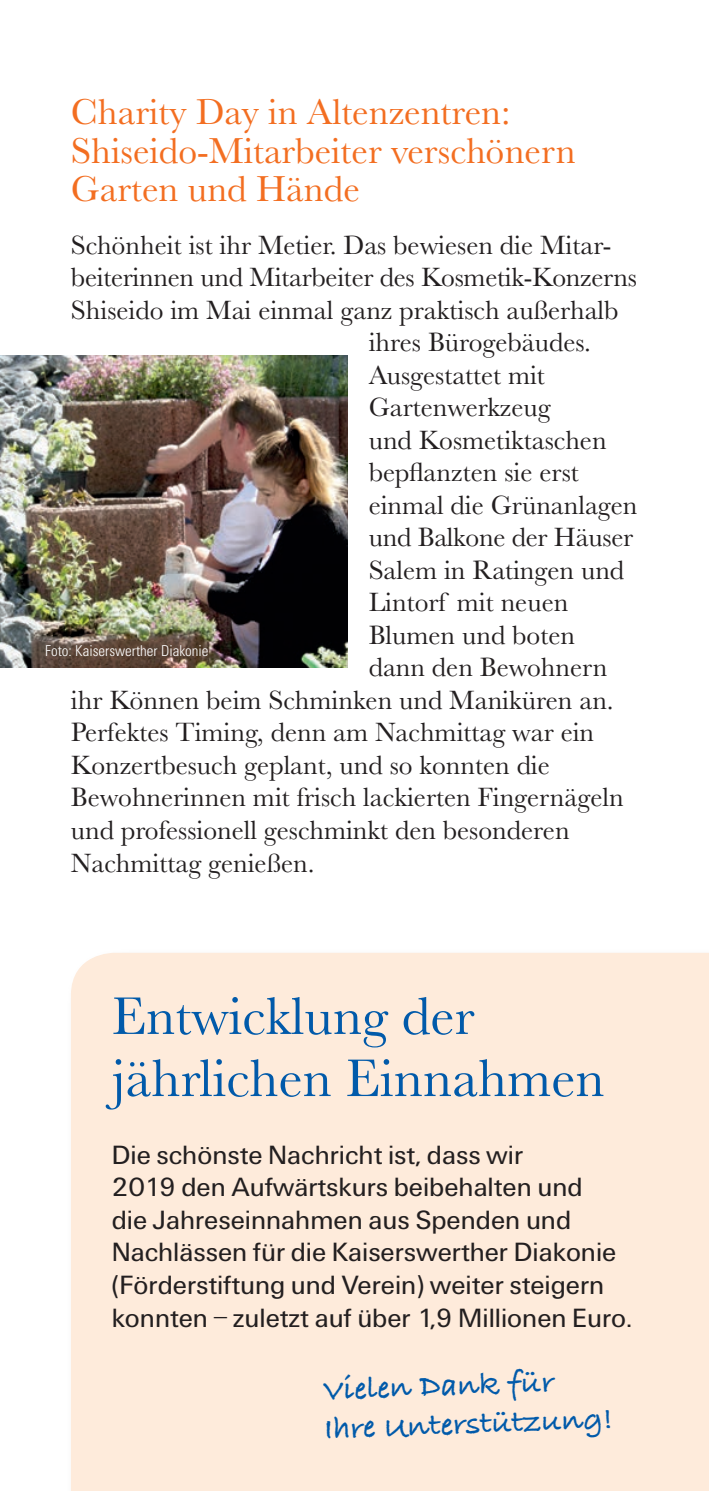
<style>
.page{position:relative;width:709px;height:1491px;background:#fff}
.page>*{position:absolute;margin:0;border:0;box-sizing:border-box;transform-origin:0 0}
.t1{font:55px/62px "Baskerville";color:#015aaa}
.t2{font:37.5px/38.5px "Baskerville";color:#f36e21}
.t3{font:700 32.5px/39px "Bradley Hand ITCTT";color:#015aaa}
.t4{font:27.5px "Baskerville";color:#231f20}
.t5{font:27.5px/32.5px "Univers U55";color:#231f20}
.t6{font:300 condensed 15px "Univers";color:#fff}
</style>
<div class="page">
<img style="left:0;top:356px;width:347px;height:311px">
<div style="left:71px;top:953px;width:638px;height:538px;background:#feebdb"></div>
<h2 class="t2" style="left:71px;top:93px;width:506px">Charity Day in Altenzentren:<br>Shiseido-Mitarbeiter verschönern<br>Garten und Hände</h2>
<p class="t4" style="left:71px;top:227px;width:542px">Schönheit ist ihr Metier. Das bewiesen die Mitar-</p>
<p class="t4" style="left:71px;top:260px;width:567px">beiterinnen und Mitarbeiter des Kosmetik-Konzerns</p>
<p class="t4" style="left:71px;top:292px;width:549px">Shiseido im Mai einmal ganz praktisch außerhalb</p>
<p class="t4" style="left:369px;top:325px;width:224px">ihres Bürogebäudes.</p>
<p class="t4" style="left:369px;top:357px;width:178px">Ausgestattet mit</p>
<p class="t4" style="left:369px;top:390px;width:184px">Gartenwerkzeug</p>
<p class="t4" style="left:369px;top:422px;width:239px">und Kosmetiktaschen</p>
<p class="t4" style="left:369px;top:455px;width:212px">bepflanzten sie erst</p>
<p class="t4" style="left:369px;top:487px;width:270px">einmal die Grünanlagen</p>
<p class="t4" style="left:369px;top:520px;width:266px">und Balkone der Häuser</p>
<p class="t4" style="left:369px;top:552px;width:257px">Salem in Ratingen und</p>
<p class="t4" style="left:369px;top:585px;width:201px">Lintorf mit neuen</p>
<p class="t4" style="left:369px;top:617px;width:208px">Blumen und boten</p>
<p class="t4" style="left:369px;top:650px;width:240px">dann den Bewohnern</p>
<p class="t4" style="left:71px;top:682px;width:544px">ihr Können beim Schminken und Maniküren an.</p>
<p class="t4" style="left:71px;top:715px;width:525px">Perfektes Timing, denn am Nachmittag war ein</p>
<p class="t4" style="left:71px;top:747px;width:480px">Konzertbesuch geplant, und so konnten die</p>
<p class="t4" style="left:71px;top:780px;width:554px">Bewohnerinnen mit frisch lackierten Fingernägeln</p>
<p class="t4" style="left:71px;top:812px;width:500px">und professionell geschminkt den besonderen</p>
<p class="t4" style="left:71px;top:845px;width:245px">Nachmittag genießen.</p>
<p class="t6" style="left:45px;top:641px;width:165px">Foto: Kaiserswerther Diakonie</p>
<h1 class="t1" style="left:112px;top:986px;width:494px">Entwicklung der jährlichen Einnahmen</h1>
<p class="t5" style="left:112px;top:1138px;width:522px">Die schönste Nachricht ist, dass wir<br>2019 den Aufwärtskurs beibehalten und<br>die Jahreseinnahmen aus Spenden und Nachlässen für die Kaiserswerther Diakonie (Förderstiftung und Verein) weiter steigern konnten – zuletzt auf über 1,9 Millionen Euro.</p>
<p class="t3" style="left:322px;top:1369px;width:291px;rotate:-2deg">Vielen Dank für<br>Ihre Unterstützung!</p>
</div>
